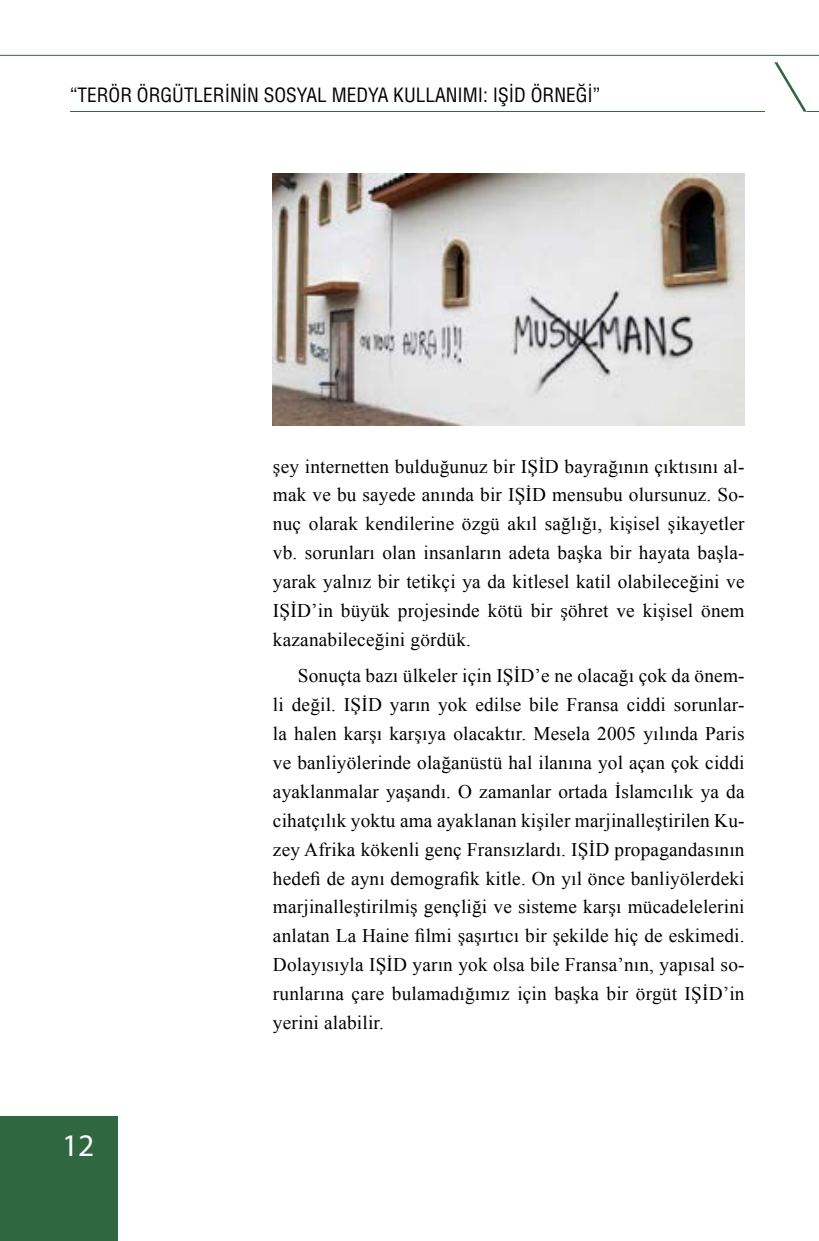
<style>
.page{position:relative;width:819px;height:1241px;background:#fff}
.page>*{position:absolute;margin:0;border:0;box-sizing:border-box;transform-origin:0 0}
.t1{font:31.5px "Myriad Pro";color:#fff}
.t2{font:19.25px/28.9px "Times New Roman";letter-spacing:.01em;color:#000;text-align:justify}
.t3{font:condensed 19.25px "Helvetica LT Std";color:#000}
</style>
<div class="page">
<hr style="left:0;top:55px;width:819px;height:1px;background:#2f6740">
<svg style="left:774px;top:62px;width:45px;height:50px"></svg>
<hr style="left:70px;top:111px;width:695px;height:1px;background:#2f6740">
<div style="left:0;top:1116px;width:117px;height:124px;background:#2f6740"></div>
<img style="left:273px;top:174px;width:471px;height:251px">
<p class="t3" style="left:70px;top:83px;width:532px">“TERÖR ÖRGÜTLERININ SOSYAL MEDYA KULLANIMI: IŞİ D ÖRNEĞI”</p>
<h1 class="t1" style="left:62px;top:1125px;width:34px">12</h1>
<p class="t2" style="left:273px;top:451px;width:473px">şey internetten bulduğunuz bir IŞİD bayrağının çıktısını al&shy;mak ve bu sayede anında bir IŞİD mensubu olursunuz. So&shy;nuç olarak kendilerine özgü akıl sağlığı, kişisel şikayetler vb. sorunları olan insanların adeta başka bir hayata başla&shy;yarak yalnız bir tetikçi ya da kitlesel katil olabileceğini ve IŞİD’in büyük projesinde kötü bir şöhret ve kişisel önem kazanabileceğini gördük.</p>
<p class="t2" style="left:273px;top:661px;width:473px;text-indent:25px">Sonuçta bazı ülkeler için IŞİD’e ne olacağı çok da önem&shy;li değil. IŞİD yarın yok edilse bile Fransa ciddi sorunlar&shy;la halen karşı karşıya olacaktır. Mesela 2005 yılında Paris ve banliyölerinde olağanüstü hal ilanına yol açan çok ciddi ayaklanmalar yaşandı. O zamanlar ortada İslamcılık ya da cihatçılık yoktu ama ayaklanan kişiler marjinalleştirilen Ku&shy;zey Afrika kökenli genç Fransızlardı. IŞİD propagandasının hedefi de aynı demografik kitle. On yıl önce banliyölerdeki marjinalleştirilmiş gençliği ve sisteme karşı mücadelelerini anlatan La Haine filmi şaşırtıcı bir şekilde hiç de eskimedi.<br>Dolayısıyla IŞİD yarın yok olsa bile Fransa’nın, yapısal so&shy;runlarına çare bulamadığımız için başka bir örgüt IŞİD’in yerini alabilir.</p>
</div>
